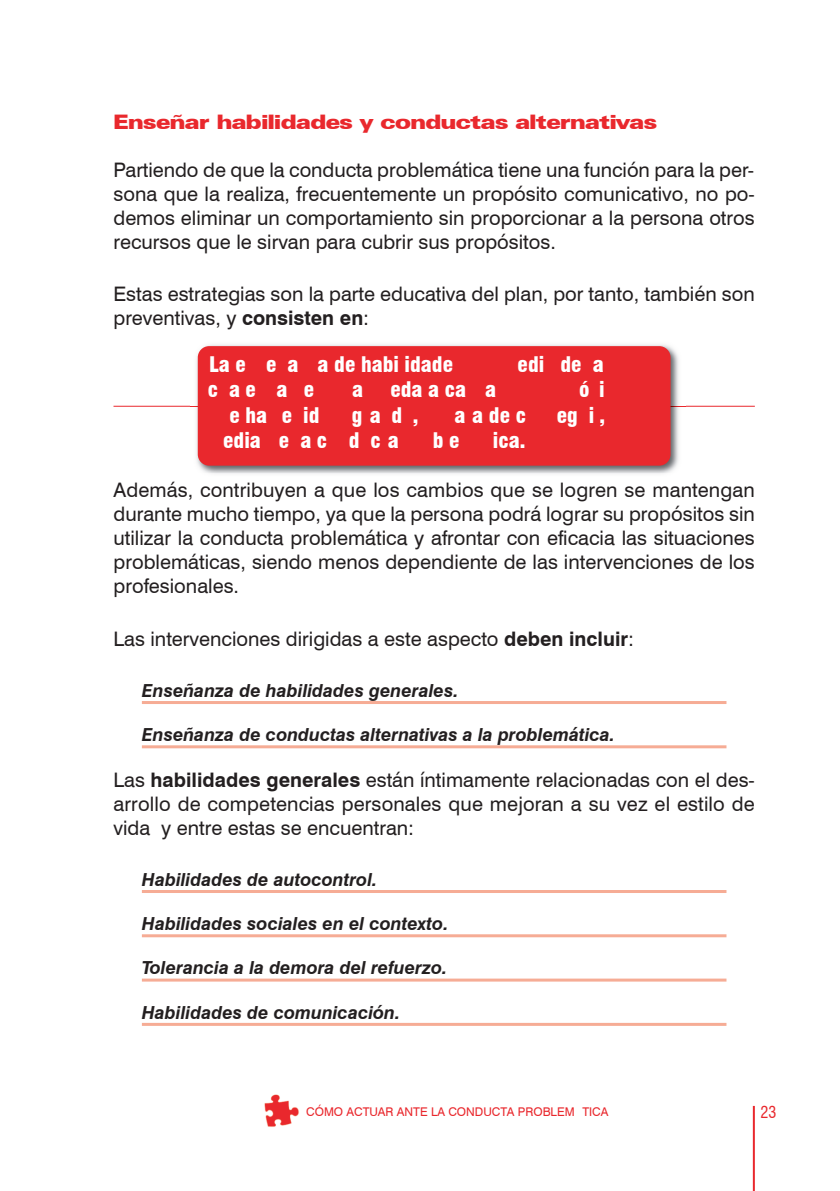
<style>
.page{position:relative;width:840px;height:1191px;background:#fff}
.page>*{position:absolute;margin:0;border:0;box-sizing:border-box;transform-origin:0 0}
.t1{font:900 condensed 21px "Swiss 721 BT";color:#fff}
.t2{font:20px/24px "Swiss 721 BT";color:#231f20;text-align:justify}
.t3{font:900 expanded 20px "Zurich BT";letter-spacing:-.025em;color:#e9282d}
.t4{font:italic 700 18px "Swiss 721 BT";color:#231f20}
.t5{font:condensed 16px "Swiss 721 BT";color:#e9282d}
.t6{font:12px "Swiss 721 BT";color:#e9282d}
.s1{font-weight:700}
</style>
<div class="page">
<hr style="left:752px;top:1106px;width:2px;height:85px;background:#e9282d">
<hr style="left:142px;top:701px;width:584px;height:3px;background:#f6ac95">
<hr style="left:142px;top:745px;width:584px;height:3px;background:#f6ac95">
<hr style="left:142px;top:890px;width:584px;height:3px;background:#f6ac95">
<hr style="left:142px;top:934px;width:584px;height:3px;background:#f6ac95">
<hr style="left:142px;top:978px;width:584px;height:3px;background:#f6ac95">
<hr style="left:142px;top:1023px;width:584px;height:3px;background:#f6ac95">
<img style="left:196px;top:344px;width:483px;height:130px">
<hr style="left:113px;top:406px;width:641px;height:1px;background:#e9282d">
<div style="left:198px;top:346px;width:472px;height:119px;background:#e9282d;border-radius:11px"></div>
<img style="left:264px;top:1094px;width:35px;height:33px">
<p class="t3" style="left:113px;top:110px;width:545px">Enseñar habilidades y conductas alternativas</p>
<p class="t2" style="left:113px;top:157px;width:642px">Partiendo de que la conducta problemática tiene una función para la per&shy;sona que la realiza, frecuentemente un propósito comunicativo, no po&shy;demos eliminar un comportamiento sin proporcionar a la persona otros recursos que le sirvan para cubrir sus propósitos.</p>
<p class="t2" style="left:113px;top:282px;width:642px">Estas estrategias son la parte educativa del plan, por tanto, también son preventivas, y <span class="s1">consisten en</span>:</p>
<p class="t1" style="left:209px;top:352px;width:245px">La e e a a de habi idade</p>
<p class="t1" style="left:517px;top:352px;width:88px">edi de a</p>
<p class="t1" style="left:208px;top:377px;width:108px">cae a e</p>
<p class="t1" style="left:352px;top:377px;width:12px">a</p>
<p class="t1" style="left:390px;top:377px;width:107px">eda a ca a</p>
<p class="t1" style="left:579px;top:377px;width:27px">ó i</p>
<p class="t1" style="left:229px;top:402px;width:92px">eha e id</p>
<p class="t1" style="left:351px;top:402px;width:68px">gad,</p>
<p class="t1" style="left:454px;top:402px;width:73px">aadec</p>
<p class="t1" style="left:556px;top:402px;width:50px">eg i,</p>
<p class="t1" style="left:223px;top:427px;width:177px">edia e ac d ca</p>
<p class="t1" style="left:432px;top:427px;width:28px">b e</p>
<p class="t1" style="left:492px;top:427px;width:34px">ica.</p>
<p class="t2" style="left:113px;top:478px;width:642px">Además, contribuyen a que los cambios que se logren se mantengan durante mucho tiempo, ya que la persona podrá lograr su propósitos sin utilizar la conducta problemática y afrontar con eficacia las situaciones problemáticas, siendo menos dependiente de las intervenciones de los profesionales.</p>
<p class="t2" style="left:113px;top:626px;width:522px">Las intervenciones dirigidas a este aspecto <span class="s1">deben incluir</span>:</p>
<p class="t4" style="left:142px;top:679px;width:318px">Enseñanza de habilidades generales.</p>
<p class="t4" style="left:142px;top:723px;width:474px">Enseñanza de conductas alternativas a la problemática.</p>
<p class="t2" style="left:113px;top:767px;width:642px">Las <span class="s1">habilidades generales</span> están íntimamente relacionadas con el des&shy;arrollo de competencias personales que mejoran a su vez el estilo de vida y entre estas se encuentran:</p>
<p class="t4" style="left:142px;top:868px;width:237px">Habilidades de autocontrol.</p>
<p class="t4" style="left:142px;top:912px;width:308px">Habilidades sociales en el contexto.</p>
<p class="t4" style="left:142px;top:957px;width:307px">Tolerancia a la demora del refuerzo.</p>
<p class="t4" style="left:142px;top:1001px;width:260px">Habilidades de comunicación.</p>
<p class="t6" style="left:306px;top:1104px;width:304px">CÓMO ACTUAR ANTE LA CONDUCTA PROBLEM TICA</p>
<p class="t5" style="left:760px;top:1102px;width:17px">23</p>
</div>
